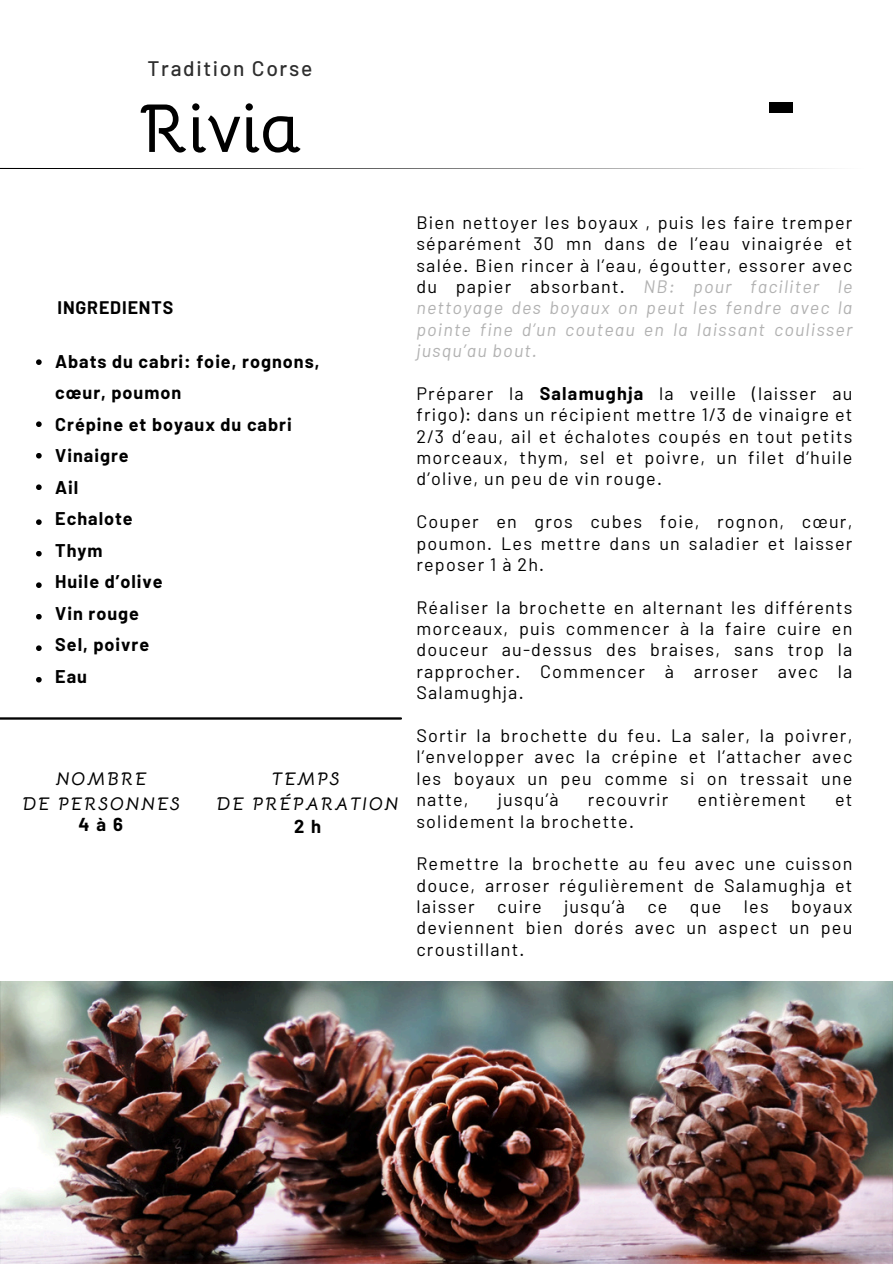
<style>
.page{position:relative;width:894px;height:1264px;background:#fff}
.page>*{position:absolute;margin:0;border:0;box-sizing:border-box;transform-origin:0 0}
.t1{font:700 69px "Bellota";color:#000}
.t2{font:500 21px "Barlow";letter-spacing:.08em;color:#2e2e2e}
.t3{font:italic 700 18.3px "Bellota";letter-spacing:.09em;color:#000}
.t4{font:700 18.3px "Barlow";color:#000}
.t5{font:18px/21.3px "Barlow";letter-spacing:.065em;color:#000;text-align:justify}
.t6{font:700 18px/31.5px "Barlow";letter-spacing:.055em;color:#000}
.t7{font:700 17.7px "Barlow";letter-spacing:.05em;color:#000}
.s1{font-style:italic;color:#b2b2b2}
.s2{font-weight:700}
</style>
<div class="page">
<img style="left:0;top:717px;width:401px;height:2px">
<img style="left:0;top:981px;width:892px;height:282px">
<svg style="left:36px;top:359px;width:6px;height:6px"></svg>
<svg style="left:36px;top:421px;width:6px;height:6px"></svg>
<svg style="left:36px;top:453px;width:6px;height:5px"></svg>
<svg style="left:0;top:168px;width:832px;height:1px"></svg>
<div style="left:769px;top:102px;width:23px;height:11px;background:#000"></div>
<svg style="left:36px;top:484px;width:6px;height:6px"></svg>
<svg style="left:36px;top:519px;width:6px;height:6px"></svg>
<svg style="left:36px;top:551px;width:6px;height:5px"></svg>
<svg style="left:36px;top:582px;width:6px;height:6px"></svg>
<svg style="left:36px;top:614px;width:6px;height:5px"></svg>
<svg style="left:36px;top:645px;width:6px;height:6px"></svg>
<svg style="left:36px;top:677px;width:6px;height:5px"></svg>
<p class="t2" style="left:147px;top:55px;width:166px">Tradition Corse</p>
<h3 class="t1" style="left:138px;top:85px;width:164px">Rivia</h3>
<h3 class="t7" style="left:58px;top:296px;width:117px">INGREDIENTS</h3>
<h4 class="t6" style="left:55px;top:344px;width:266px">Abats du cabri: foie, rognons, cœur, poumon<br>Crépine et boyaux du cabri<br>Vinaigre<br>Ail<br>Echalote<br>Thym<br>Huile d’olive<br>Vin rouge<br>Sel, poivre<br>Eau</h4>
<h3 class="t3" style="left:56px;top:767px;width:92px">NOMBRE</h3>
<h4 class="t3" style="left:22px;top:791px;width:159px">DE PERSONNES</h4>
<h3 class="t3" style="left:272px;top:767px;width:70px">TEMPS</h3>
<h4 class="t3" style="left:216px;top:791px;width:184px">DE PRÉPARATION</h4>
<p class="t4" style="left:78px;top:812px;width:46px">4à6</p>
<h4 class="t4" style="left:294px;top:815px;width:29px">2 h</h4>
<p class="t5" style="left:416px;top:211px;width:437px">Bien nettoyer les boyaux , puis les faire tremper séparément 30 mn dans de l’eau vinaigrée et salée. Bien rincer à l’eau, égoutter, essorer avec du papier absorbant. <span class="s1">NB: pour faciliter le nettoyage des boyaux on peut les fendre avec la pointe fine d’un couteau en la laissant coulisser jusqu’au bout.</span></p>
<p class="t5" style="left:416px;top:382px;width:437px">Préparer la <span class="s2">Salamughja</span> la veille (laisser au frigo): dans un récipient mettre 1/3 de vinaigre et 2/3 d’eau, ail et échalotes coupés en tout petits morceaux, thym, sel et poivre, un filet d’huile d’olive, un peu de vin rouge.</p>
<p class="t5" style="left:416px;top:510px;width:437px">Couper en gros cubes foie, rognon, cœur, poumon. Les mettre dans un saladier et laisser reposer 1 à 2h.</p>
<p class="t5" style="left:416px;top:596px;width:437px">Réaliser la brochette en alternant les différents morceaux, puis commencer à la faire cuire en douceur au-dessus des braises, sans trop la rapprocher. Commencer à arroser avec la Salamughja.</p>
<p class="t5" style="left:416px;top:724px;width:437px">Sortir la brochette du feu. La saler, la poivrer, l’envelopper avec la crépine et l’attacher avec les boyaux un peu comme si on tressait une natte,</p>
<p class="t5" style="left:497px;top:788px;width:62px">jusqu’à</p>
<p class="t5" style="left:587px;top:788px;width:82px">recouvrir</p>
<p class="t5" style="left:697px;top:788px;width:110px">entièrement</p>
<p class="t5" style="left:834px;top:788px;width:19px">et</p>
<p class="t5" style="left:416px;top:809px;width:219px">solidement la brochette.</p>
<p class="t5" style="left:416px;top:852px;width:437px">Remettre la brochette au feu avec une cuisson douce, arroser régulièrement de Salamughja et laisser cuire jusqu’à ce que les boyaux deviennent bien dorés avec un aspect un peu croustillant.</p>
</div>
